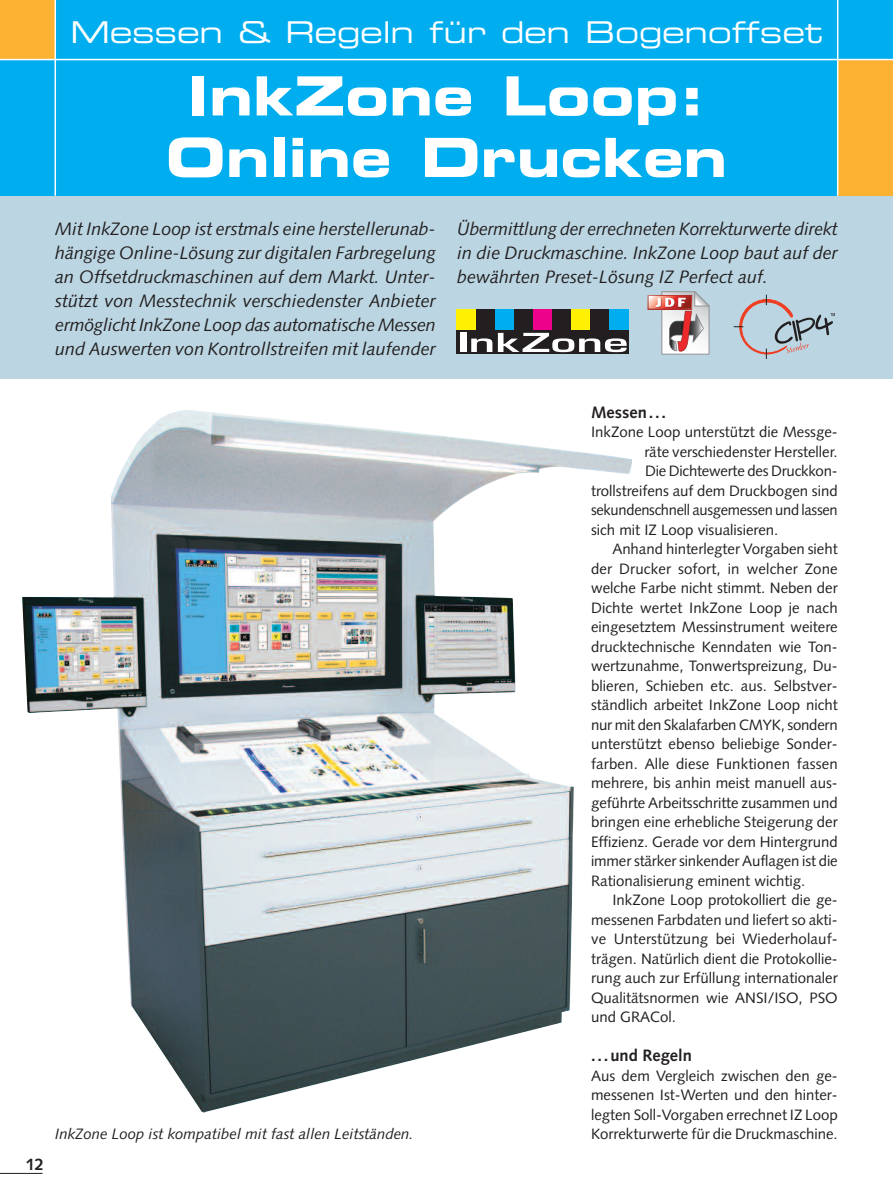
<style>
.page{position:relative;width:893px;height:1187px;background:#fff}
.page>*{position:absolute;margin:0;border:0;box-sizing:border-box;transform-origin:0 0}
.t1{font:54px/61.5px "Eurostile Bold Extended Two";color:#fff;text-align:center}
.t2{font:30px "Eurostile Extended Two";letter-spacing:-.01em;color:#fff}
.t3{font:italic 18px/24px "Syntax";color:#231f20;text-align:justify}
.t4{font:700 16.5px "Syntax";color:#231f20}
.t5{font:15px/19.5px "Syntax";color:#231f20;text-align:justify}
.t6{font:italic 15px "Syntax";color:#231f20}
.t7{font:15px "Syntax";letter-spacing:-.02em;color:#231f20}
</style>
<div class="page">
<hr style="left:0;top:1172px;width:43px;height:1px;background:#231f20">
<div style="left:0;top:174px;width:893px;height:204px;background:#bbd6e2"></div>
<div style="left:0;top:0;width:893px;height:196px;background:#00aeef"></div>
<div style="left:838px;top:60px;width:55px;height:136px;background:#fbb131"></div>
<hr style="left:837px;top:0;width:1px;height:196px;background:#fff">
<div style="left:0;top:0;width:55px;height:60px;background:#fbb131"></div>
<hr style="left:0;top:59px;width:893px;height:1px;background:#fff">
<hr style="left:55px;top:0;width:1px;height:196px;background:#fff">
<div style="left:457px;top:309px;width:19px;height:22px;background:#fff101"></div>
<div style="left:476px;top:309px;width:19px;height:22px;background:#231f20"></div>
<div style="left:495px;top:309px;width:19px;height:22px;background:#00aeef"></div>
<div style="left:514px;top:309px;width:19px;height:22px;background:#231f20"></div>
<div style="left:533px;top:309px;width:19px;height:22px;background:#ed028c"></div>
<div style="left:552px;top:309px;width:20px;height:22px;background:#231f20"></div>
<div style="left:572px;top:309px;width:19px;height:22px;background:#fff101"></div>
<div style="left:591px;top:309px;width:19px;height:22px;background:#231f20"></div>
<div style="left:610px;top:309px;width:19px;height:22px;background:#00aeef"></div>
<div style="left:457px;top:331px;width:172px;height:23px;background:#231f20"></div>
<div style="left:460px;top:333px;width:6px;height:19px;background:#fff"></div>
<svg style="left:471px;top:338px;width:21px;height:14px"></svg>
<svg style="left:498px;top:333px;width:129px;height:19px"></svg>
<svg style="left:734px;top:295px;width:101px;height:64px"></svg>
<svg style="left:648px;top:291px;width:62px;height:64px"></svg>
<img style="left:22px;top:410px;width:610px;height:702px">
<h2 class="t2" style="left:71px;top:21px;width:753px">Messen &amp; Regeln für den Bogenoffset</h2>
<h1 class="t1" style="left:166px;top:70px;width:563px">InkZone Loop:<br>Online Drucken</h1>
<p class="t3" style="left:55px;top:218px;width:382px">Mit InkZone Loop ist erstmals eine herstellerunab&shy;hängige Online-Lösung zur digitalen Farbregelung an Offsetdruckmaschinen auf dem Markt. Unter&shy;stützt von Messtechnik verschiedenster Anbieter ermöglicht InkZone Loop das automatische Messen und Auswerten von Kontrollstreifen mit laufender</p>
<p class="t3" style="left:457px;top:218px;width:382px">Übermittlung der errechneten Korrekturwerte direkt in die Druckmaschine. InkZone Loop baut auf der bewährten Preset-Lösung IZ Perfect auf.</p>
<p class="t4" style="left:26px;top:1157px;width:20px">12</p>
<p class="t4" style="left:591px;top:405px;width:77px">Messen...</p>
<p class="t5" style="left:591px;top:423px;width:248px">InkZone Loop unterstützt die Messge-</p>
<p class="t5" style="left:644px;top:443px;width:195px">räte verschiedenster Hersteller.</p>
<p class="t5" style="left:645px;top:462px;width:194px">Die Dichtewerte des Druckkon-</p>
<p class="t5" style="left:591px;top:482px;width:248px">trollstreifens auf dem Druckbogen sind</p>
<p class="t7" style="left:591px;top:504px;width:248px">sekundenschnell ausgemessen und lassen</p>
<p class="t5" style="left:591px;top:521px;width:189px">sich mit IZ Loop visualisieren.</p>
<p class="t5" style="left:612px;top:540px;width:227px">Anhand hinterlegter Vorgaben sieht</p>
<p class="t5" style="left:591px;top:560px;width:248px">der Drucker sofort, in welcher Zone</p>
<p class="t5" style="left:591px;top:579px;width:248px">welche Farbe nicht stimmt. Neben der</p>
<p class="t5" style="left:591px;top:599px;width:248px">Dichte wertet InkZone Loop je nach</p>
<p class="t5" style="left:591px;top:618px;width:248px">eingesetztem Messinstrument weitere</p>
<p class="t5" style="left:591px;top:638px;width:248px">drucktechnische Kenndaten wie Ton-</p>
<p class="t5" style="left:591px;top:657px;width:248px">wertzunahme, Tonwertspreizung, Du-</p>
<p class="t5" style="left:591px;top:677px;width:248px">blieren, Schieben etc. aus. Selbstver-</p>
<p class="t5" style="left:591px;top:696px;width:248px">ständlich arbeitet InkZone Loop nicht</p>
<p class="t5" style="left:591px;top:716px;width:248px">nur mit den Skalafarben CMYK, sondern</p>
<p class="t5" style="left:591px;top:735px;width:248px">unterstützt ebenso beliebige Sonder-</p>
<p class="t5" style="left:591px;top:755px;width:248px">farben. Alle diese Funktionen fassen</p>
<p class="t5" style="left:591px;top:774px;width:248px">mehrere, bis anhin meist manuell aus-</p>
<p class="t5" style="left:591px;top:794px;width:248px">geführte Arbeitsschritte zusammen und</p>
<p class="t5" style="left:591px;top:813px;width:248px">bringen eine erhebliche Steigerung der</p>
<p class="t5" style="left:591px;top:833px;width:248px">Effizienz. Gerade vor dem Hintergrund</p>
<p class="t5" style="left:591px;top:852px;width:248px">immer stärker sinkender Auflagen ist die</p>
<p class="t5" style="left:591px;top:872px;width:216px">Rationalisierung eminent wichtig.</p>
<p class="t5" style="left:612px;top:891px;width:227px">InkZone Loop protokolliert die ge-</p>
<p class="t5" style="left:591px;top:911px;width:248px">messenen Farbdaten und liefert so akti-</p>
<p class="t5" style="left:591px;top:930px;width:248px">ve Unterstützung bei Wiederholauf-</p>
<p class="t5" style="left:591px;top:950px;width:248px">trägen. Natürlich dient die Protokollie-</p>
<p class="t5" style="left:591px;top:969px;width:248px">rung auch zur Erfüllung internationaler</p>
<p class="t5" style="left:591px;top:989px;width:248px">Qualitätsnormen wie ANSI/ISO, PSO</p>
<p class="t5" style="left:591px;top:1008px;width:87px">und GRACol.</p>
<p class="t4" style="left:591px;top:1048px;width:102px">...und Regeln</p>
<p class="t5" style="left:591px;top:1067px;width:248px">Aus dem Vergleich zwischen den ge&shy;messenen Ist-Werten und den hinter&shy;legten Soll-Vorgaben errechnet IZ Loop</p>
<p class="t6" style="left:55px;top:1128px;width:360px">InkZone Loop ist kompatibel mit fast allen Leitständen.</p>
<p class="t5" style="left:591px;top:1125px;width:248px">Korrekturwerte für die Druckmaschine.</p>
</div>
